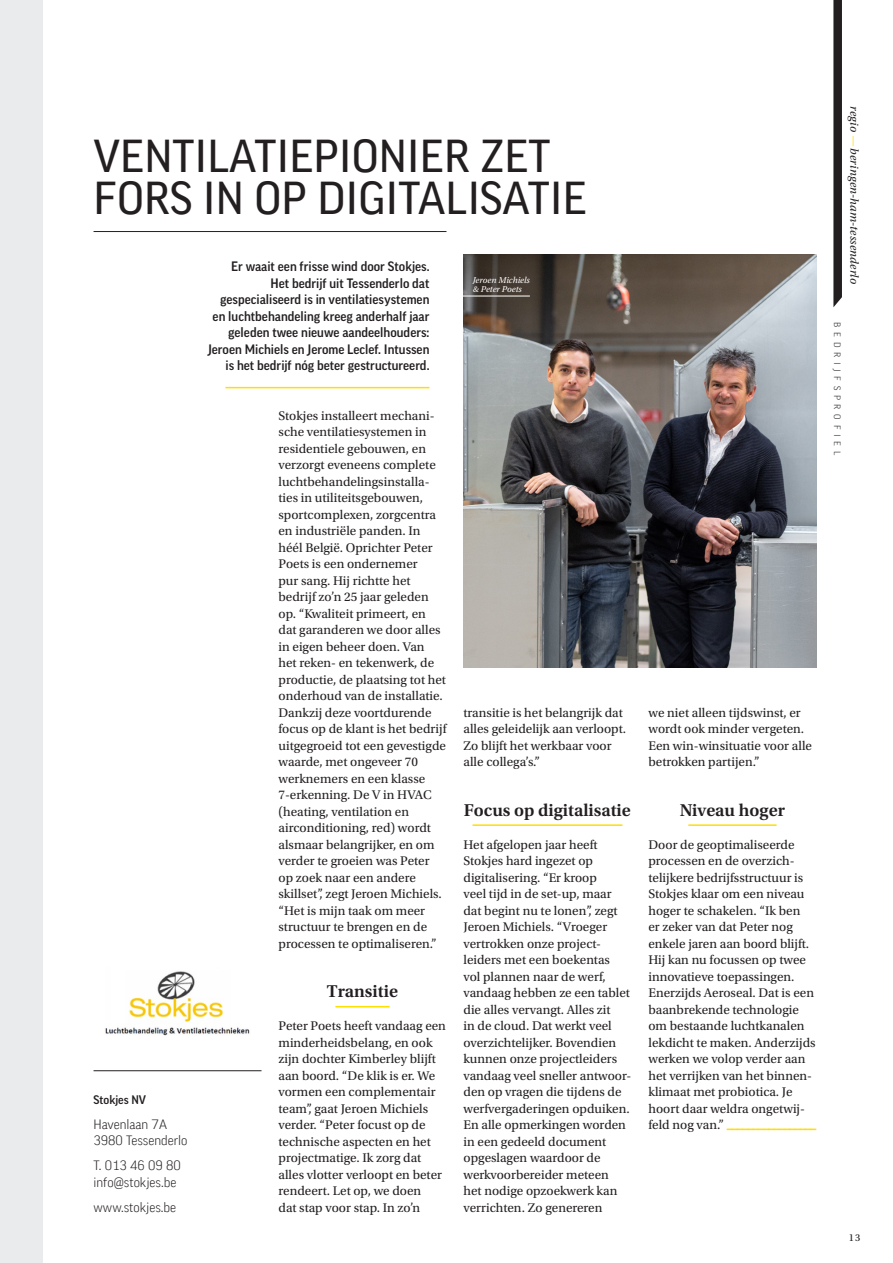
<style>
.page{position:relative;width:893px;height:1263px;background:#fff}
.page>*{position:absolute;margin:0;border:0;box-sizing:border-box;transform-origin:0 0}
._3_-_BP_-_titel_link{font:45px/42px "Good";color:#231f20}
._2_-_tussentitel{font:600 18px "Utopia Std";color:#231f20}
.t1{font:900 13.5px "Good";color:#ffde00}
.t2{font:13.2px/16.5px "Utopia Std";color:#231f20}
._1_-_BP_-_intro{font:500 13.2px/16.5px "Good OT";color:#231f20;text-align:right}
._6_-_BP_-_contactgeg{font:300 13.2px/16.5px "Good";color:#231f20}
.t3{font:italic 12px "Utopia Std";letter-spacing:.01em;color:#231f20}
._5_-_BP_-_bedrijfsna{font:500 12px "Good OT";color:#231f20}
.t4{font:10.5px "Utopia Std";color:#231f20}
._1_-_CAP_-_caption_w{font:italic 9px/9px "Utopia Std";color:#fff}
.t5{font:300 9px "Good";letter-spacing:.525em;color:#231f20}
.s1{color:#ffde00}
</style>
<div class="page">
<div style="left:0;top:0;width:42px;height:1263px;background:#eaebec"></div>
<hr style="left:335px;top:1006px;width:55px;height:1px;background:#ffde00">
<img style="left:463px;top:254px;width:353px;height:413px">
<hr style="left:225px;top:387px;width:204px;height:1px;background:#ffde00">
<hr style="left:94px;top:231px;width:352px;height:1px;background:#231f20">
<hr style="left:472px;top:824px;width:150px;height:2px;background:#ffde00">
<hr style="left:688px;top:824px;width:89px;height:2px;background:#ffde00">
<hr style="left:94px;top:1070px;width:167px;height:1px;background:#231f20">
<img style="left:105px;top:971px;width:145px;height:65px">
<hr style="left:443px;top:296px;width:87px;height:1px;background:#fff">
<svg style="left:833px;top:0;width:9px;height:307px;background:#322e2f"></svg>
<p class="_3_-_BP_-_titel_link" style="left:94px;top:135px;width:495px">VENTILATIEPIONIER ZET<br>FORS IN OP DIGITALISATIE</p>
<p class="_5_-_BP_-_bedrijfsna" style="left:94px;top:1093px;width:54px">Stokjes NV</p>
<p class="_6_-_BP_-_contactgeg" style="left:94px;top:1116px;width:95px">Havenlaan 7A<br>3980 Tessenderlo</p>
<p class="_6_-_BP_-_contactgeg" style="left:94px;top:1157px;width:89px">T. 013 46 09 80 info@stokjes.be</p>
<p class="_6_-_BP_-_contactgeg" style="left:94px;top:1199px;width:84px">www.stokjes.be</p>
<p class="_1_-_BP_-_intro" style="left:208px;top:258px;width:223px">Er waait een frisse wind door Stokjes.<br>Het bedrijf uit Tessenderlo dat gespecialiseerd is in ventilatiesystemen en luchtbehandeling kreeg anderhalf jaar geleden twee nieuwe aandeelhouders:<br>Jeroen Michiels en Jerome Leclef. Intussen is het bedrijf nóg beter gestructureerd.</p>
<p class="t2" style="left:279px;top:408px;width:169px">Stokjes installeert mechani&shy;sche ventilatiesystemen in residentiele gebouwen, en verzorgt eveneens complete luchtbehandelingsinstalla&shy;ties in utiliteitsgebouwen, sportcomplexen, zorgcentra en industriële panden. In héél België. Oprichter Peter<br>Poets is een ondernemer<br>pur sang. Hij richtte het bedrijf zo’n 25 jaar geleden op. “Kwaliteit primeert, en dat garanderen we door alles in eigen beheer doen. Van<br>het reken- en tekenwerk, de productie, de plaatsing tot het onderhoud van de installatie.<br>Dankzij deze voortdurende focus op de klant is het bedrijf uitgegroeid tot een gevestigde waarde, met ongeveer 70 werknemers en een klasse<br>7-erkenning. De V in HVAC (heating, ventilation en airconditioning, red) wordt alsmaar belangrijker, en om verder te groeien was Peter op zoek naar een andere skillset”, zegt Jeroen Michiels. “Het is mijn taak om meer structuur te brengen en de processen te optimaliseren.”</p>
<p class="_2_-_tussentitel" style="left:327px;top:981px;width:73px">Transitie</p>
<p class="t2" style="left:279px;top:1018px;width:169px">Peter Poets heeft vandaag een minderheidsbelang, en ook zijn dochter Kimberley blijft aan boord. “De klik is er. We vormen een complementair team”, gaat Jeroen Michiels verder. “Peter focust op de technische aspecten en het projectmatige. Ik zorg dat alles vlotter verloopt en beter rendeert. Let op, we doen<br>dat stap voor stap. In zo’n</p>
<p class="_1_-_CAP_-_caption_w" style="left:473px;top:275px;width:59px">Jeroen Michiels &amp; Peter Poets</p>
<p class="t2" style="left:463px;top:705px;width:164px">transitie is het belangrijk dat alles geleidelijk aan verloopt.<br>Zo blijft het werkbaar voor alle collega’s.”</p>
<p class="_2_-_tussentitel" style="left:464px;top:800px;width:168px">Focus op digitalisatie</p>
<p class="t2" style="left:463px;top:837px;width:169px">Het afgelopen jaar heeft<br>Stokjes hard ingezet op digitalisering. “Er kroop<br>veel tijd in de set-up, maar dat begint nu te lonen”, zegt<br>Jeroen Michiels. “Vroeger vertrokken onze project&shy;leiders met een boekentas<br>vol plannen naar de werf, vandaag hebben ze een tablet die alles vervangt. Alles zit<br>in de cloud. Dat werkt veel overzichtelijker. Bovendien kunnen onze projectleiders vandaag veel sneller antwoor&shy;den op vragen die tijdens de werfvergaderingen opduiken.<br>En alle opmerkingen worden in een gedeeld document opgeslagen waardoor de werkvoorbereider meteen<br>het nodige opzoekwerk kan verrichten. Zo genereren</p>
<p class="t3" style="left:861px;top:106px;width:179px;rotate:90deg">regio <span class="s1">—</span> beringen-ham-tessenderlo</p>
<p class="t5" style="left:842px;top:322px;width:134px;rotate:90deg">BEDRIJFSPROFIEL</p>
<p class="t2" style="left:648px;top:705px;width:165px">we niet alleen tijdswinst, er wordt ook minder vergeten.<br>Een win-winsituatie voor alle betrokken partijen.”</p>
<p class="_2_-_tussentitel" style="left:680px;top:800px;width:107px">Niveau hoger</p>
<p class="t2" style="left:648px;top:837px;width:169px">Door de geoptimaliseerde processen en de overzich&shy;telijkere bedrijfsstructuur is<br>Stokjes klaar om een niveau hoger te schakelen. “Ik ben<br>er zeker van dat Peter nog enkele jaren aan boord blijft.<br>Hij kan nu focussen op twee innovatieve toepassingen.<br>Enerzijds Aeroseal. Dat is een baanbrekende technologie om bestaande luchtkanalen lekdicht te maken. Anderzijds werken we volop verder aan het verrijken van het binnen&shy;klimaat met probiotica. Je hoort daar weldra ongetwij-</p>
<p class="t1" style="left:648px;top:1116px;width:169px"><sub>feld</sub> <sub>nog</sub> <sub>van.”</sub> _________________</p>
<p class="t4" style="left:849px;top:1232px;width:13px">13</p>
</div>
